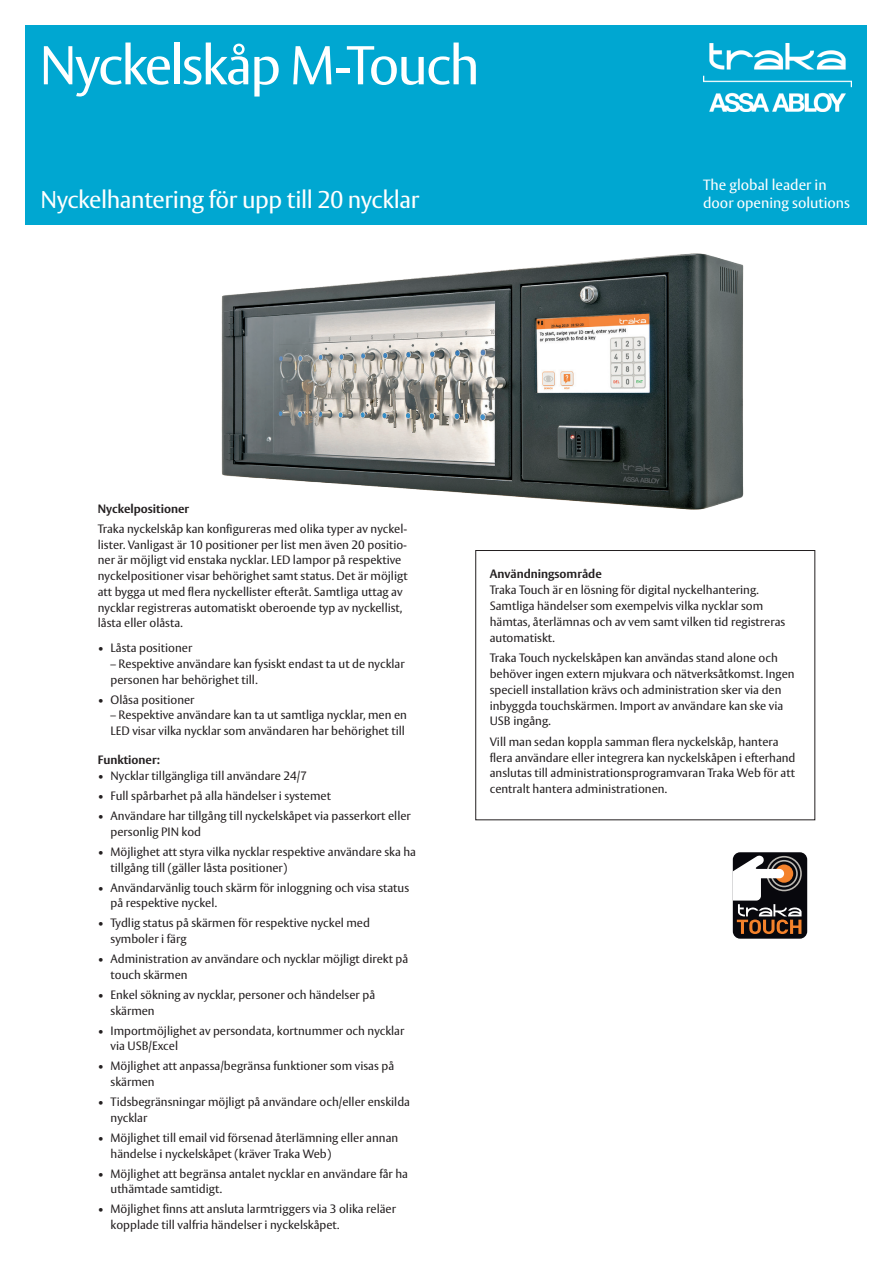
<style>
.page{position:relative;width:893px;height:1263px;background:#fff}
.page>*{position:absolute;margin:0;border:0;box-sizing:border-box;transform-origin:0 0}
.t1{font:54px "ASSA Vesta";letter-spacing:-.04em;color:#fff}
.t2{font:24px "ASSA Vesta";letter-spacing:-.02em;color:#fff}
.t3{font:14.7px/17.7px "ASSA Vesta";color:#fff}
.t4{font:12px/15.8px "ASSA Vesta";color:#231f20}
.t5{font:700 12px "ASSA Vesta";color:#231f20}
</style>
<div class="page">
<div style="left:26px;top:26px;width:841px;height:199px;background:#00a7d1"></div>
<img style="left:703px;top:43px;width:148px;height:69px">
<img style="left:221px;top:253px;width:523px;height:257px">
<div style="left:733px;top:852px;width:74px;height:87px;background:#08080d;border-radius:7px"></div>
<svg style="left:733px;top:855px;width:69px;height:79px"></svg>
<h1 class="t1" style="left:39px;top:33px;width:442px">Nyckelskåp M-Touch</h1>
<h2 class="t2" style="left:40px;top:185px;width:381px">Nyckelhantering för upp till 20 nycklar</h2>
<p class="t3" style="left:703px;top:177px;width:149px">The global leader in door opening solutions</p>
<p class="t5" style="left:98px;top:501px;width:93px">Nyckelpositioner</p>
<p class="t4" style="left:98px;top:521px;width:311px">Traka nyckelskåp kan konfigureras med olika typer av nyckel&shy;lister. Vanligast är 10 positioner per list men även 20 positio&shy;ner är möjligt vid enstaka nycklar. LED lampor på respektive nyckelpositioner visar behörighet samt status. Det är möjligt att bygga ut med flera nyckellister efteråt. Samtliga uttag av nycklar registreras automatiskt oberoende typ av nyckellist, låsta eller olåsta.</p>
<p class="t4" style="left:98px;top:641px;width:96px">• Låsta positioner</p>
<p class="t4" style="left:111px;top:656px;width:296px">– Respektive användare kan fysiskt endast ta ut de nycklar personen har behörighet till.</p>
<p class="t4" style="left:98px;top:692px;width:98px">• Olåsa positioner</p>
<p class="t4" style="left:111px;top:708px;width:298px">– Respektive användare kan ta ut samtliga nycklar, men en<br>LED visar vilka nycklar som användaren har behörighet till</p>
<p class="t5" style="left:98px;top:752px;width:64px">Funktioner:</p>
<p class="t4" style="left:98px;top:768px;width:211px">• Nycklar tillgängliga till användare 24/7</p>
<p class="t4" style="left:98px;top:788px;width:235px">• Full spårbarhet på alla händelser i systemet</p>
<p class="t4" style="left:111px;top:808px;width:302px;text-indent:-13px">• Användare har tillgång till nyckelskåpet via passerkort eller personlig PIN kod</p>
<p class="t4" style="left:111px;top:844px;width:307px;text-indent:-13px">• Möjlighet att styra vilka nycklar respektive användare ska ha tillgång till (gäller låsta positioner)</p>
<p class="t4" style="left:111px;top:880px;width:300px;text-indent:-13px">• Användarvänlig touch skärm för inloggning och visa status på respektive nyckel.</p>
<p class="t4" style="left:111px;top:916px;width:261px;text-indent:-13px">• Tydlig status på skärmen för respektive nyckel med symboler i färg</p>
<p class="t4" style="left:111px;top:951px;width:299px;text-indent:-13px">• Administration av användare och nycklar möjligt direkt på touch skärmen</p>
<p class="t4" style="left:111px;top:987px;width:266px;text-indent:-13px">• Enkel sökning av nycklar, personer och händelser på skärmen</p>
<p class="t4" style="left:111px;top:1023px;width:295px;text-indent:-13px">• Importmöjlighet av persondata, kortnummer och nycklar via USB/Excel</p>
<p class="t4" style="left:111px;top:1059px;width:285px;text-indent:-13px">• Möjlighet att anpassa/begränsa funktioner som visas på skärmen</p>
<p class="t4" style="left:111px;top:1094px;width:301px;text-indent:-13px">• Tidsbegränsningar möjligt på användare och/eller enskilda nycklar</p>
<p class="t4" style="left:111px;top:1130px;width:289px;text-indent:-13px">• Möjlighet till email vid försenad återlämning eller annan händelse i nyckelskåpet (kräver Traka Web)</p>
<p class="t4" style="left:111px;top:1166px;width:299px;text-indent:-13px">• Möjlighet att begränsa antalet nycklar en användare får ha uthämtade samtidigt.</p>
<p class="t4" style="left:111px;top:1202px;width:287px;text-indent:-13px">• Möjlighet finns att ansluta larmtriggers via 3 olika reläer kopplade till valfria händelser i nyckelskåpet.</p>
<p class="t5" style="left:490px;top:566px;width:114px">Användningsområde</p>
<p class="t4" style="left:490px;top:583px;width:297px">Traka Touch är en lösning för digital nyckelhantering.<br>Samtliga händelser som exempelvis vilka nycklar som hämtas, återlämnas och av vem samt vilken tid registreras automatiskt.</p>
<p class="t4" style="left:490px;top:651px;width:306px">Traka Touch nyckelskåpen kan användas stand alone och behöver ingen extern mjukvara och nätverksåtkomst. Ingen speciell installation krävs och administration sker via den inbyggda touchskärmen. Import av användare kan ske via USB ingång.</p>
<p class="t4" style="left:490px;top:734px;width:307px">Vill man sedan koppla samman flera nyckelskåp, hantera flera användare eller integrera kan nyckelskåpen i efterhand anslutas till administrationsprogramvaran Traka Web för att centralt hantera administrationen.</p>
</div>
